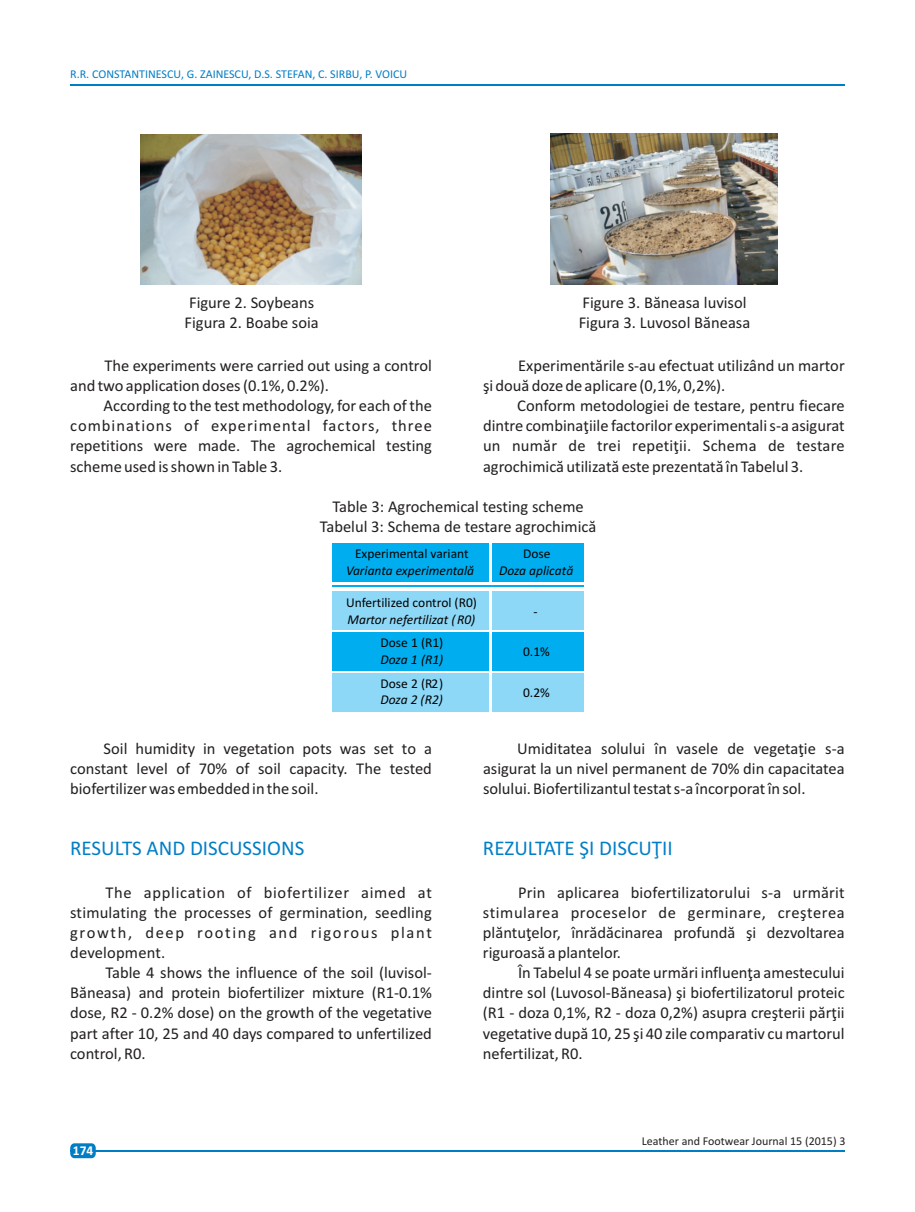
<style>
.page{position:relative;width:915px;height:1212px;background:#fff}
.page>*{position:absolute;margin:0;border:0;box-sizing:border-box;transform-origin:0 0}
.t1{font:21px "Calibri";color:#007ec5}
.t2{font:16.5px/20.1px "Calibri";color:#231f20;text-align:justify}
.t3{font:13.5px "Calibri";color:#010202}
.t4{font:italic 13.5px "Calibri";color:#010202}
.t5{font:700 13.5px "Calibri";color:#fff}
.t6{font:12px "Calibri";color:#007ec5}
.t7{font:12px "Calibri";color:#231f20}
</style>
<div class="page">
<div style="left:332px;top:591px;width:251px;height:38px;background:#8dd7f7"></div>
<div style="left:332px;top:673px;width:251px;height:38px;background:#8dd7f7"></div>
<div style="left:332px;top:543px;width:251px;height:38px;background:#00aeef"></div>
<div style="left:332px;top:632px;width:251px;height:38px;background:#00aeef"></div>
<hr style="left:489px;top:540px;width:2px;height:174px;background:#fff">
<hr style="left:332px;top:585px;width:251px;height:2px;background:#00aeef">
<hr style="left:70px;top:84px;width:774px;height:1px;background:#007ec5">
<hr style="left:70px;top:1150px;width:774px;height:1px;background:#007ec5">
<div style="left:70px;top:1143px;width:26px;height:15px;background:#007ec5;border-radius:4px"></div>
<img style="left:140px;top:134px;width:221px;height:150px">
<img style="left:550px;top:134px;width:227px;height:151px">
<p class="t6" style="left:70px;top:69px;width:338px">R.R. CONSTANTINESCU, G. ZAINESCU, D.S. STEFAN, C. SIRBU, P. VOICU</p>
<p class="t2" style="left:184px;top:293px;width:136px">Figure 2. Soybeans<br>Figura 2. Boabe soia</p>
<p class="t2" style="left:578px;top:293px;width:173px">Figure 3. Bãneasa luvisol<br>Figura 3. Luvosol Bãneasa</p>
<p class="t2" style="left:70px;top:357px;width:363px;text-indent:34px">The experiments were carried out using a control and two application doses (0.1%, 0.2%).</p>
<p class="t2" style="left:70px;top:397px;width:363px;text-indent:33px">According to the test methodology, for each of the combinations of experimental factors, three repetitions were made. The agrochemical testing scheme used is shown in Table 3.</p>
<p class="t2" style="left:483px;top:357px;width:363px;text-indent:35px">Experimentãrile s-au efectuat utilizând un martor ºi douã doze de aplicare (0,1%, 0,2%).</p>
<p class="t2" style="left:483px;top:397px;width:363px;text-indent:34px">Conform metodologiei de testare, pentru fiecare dintre combinaþiile factorilor experimentali s-a asigurat un numãr de trei repetiþii. Schema de testare agrochimicã utilizatã este prezentatã în Tabelul 3.</p>
<p class="t2" style="left:319px;top:498px;width:278px;text-align:center">Table 3: Agrochemical testing scheme<br>Tabelul 3: Schema de testare agrochimicã</p>
<p class="t3" style="left:355px;top:548px;width:115px">Experimental variant</p>
<p class="t4" style="left:346px;top:564px;width:130px">Varianta experimentalã</p>
<p class="t3" style="left:346px;top:597px;width:132px">Unfertilized control (R0)</p>
<p class="t4" style="left:347px;top:613px;width:129px">Martor nefertilizat (R0)</p>
<p class="t3" style="left:380px;top:637px;width:64px">Dose 1 (R1)</p>
<p class="t4" style="left:380px;top:654px;width:64px">Doza 1 (R1)</p>
<p class="t3" style="left:380px;top:677px;width:64px">Dose 2 (R2)</p>
<p class="t4" style="left:380px;top:694px;width:64px">Doza 2 (R2)</p>
<p class="t3" style="left:523px;top:548px;width:29px">Dose</p>
<p class="t4" style="left:499px;top:564px;width:76px">Doza aplicatã</p>
<p class="t3" style="left:533px;top:606px;width:6px">-</p>
<p class="t3" style="left:523px;top:646px;width:28px">0.1%</p>
<p class="t3" style="left:523px;top:686px;width:28px">0.2%</p>
<p class="t2" style="left:70px;top:739px;width:363px;text-indent:33px">Soil humidity in vegetation pots was set to a constant level of 70% of soil capacity. The tested biofertilizer was embedded in the soil.</p>
<p class="t2" style="left:483px;top:739px;width:363px;text-indent:34px">Umiditatea solului în vasele de vegetaþie s-a asigurat la un nivel permanent de 70% din capacitatea solului. Biofertilizantul testat s-a încorporat în sol.</p>
<p class="t1" style="left:70px;top:839px;width:236px">RESULTS AND DISCUSSIONS</p>
<p class="t1" style="left:483px;top:839px;width:191px">REZULTATE ªI DISCUÞII</p>
<p class="t2" style="left:70px;top:883px;width:363px;text-indent:35px">The application of biofertilizer aimed at stimulating the processes of germination, seedling growth, deep rooting and rigorous plant development.</p>
<p class="t2" style="left:70px;top:964px;width:363px;text-indent:35px">Table 4 shows the influence of the soil (luvisol-Bãneasa) and protein biofertilizer mixture (R1-0.1% dose, R2 - 0.2% dose) on the growth of the vegetative part after 10, 25 and 40 days compared to unfertilized control, R0.</p>
<p class="t2" style="left:483px;top:883px;width:363px;text-indent:35px">Prin aplicarea biofertilizatorului s-a urmãrit stimularea proceselor de germinare, creºterea plãntuþelor, înrãdãcinarea profundã ºi dezvoltarea riguroasã a plantelor.</p>
<p class="t2" style="left:483px;top:964px;width:363px;text-indent:35px">În Tabelul 4 se poate urmãri influenþa amestecului dintre sol (Luvosol-Bãneasa) ºi biofertilizatorul proteic (R1 - doza 0,1%, R2 - doza 0,2%) asupra creºterii pãrþii vegetative dupã 10, 25 ºi 40 zile comparativ cu martorul nefertilizat, R0.</p>
<p class="t5" style="left:73px;top:1145px;width:22px">174</p>
<p class="t7" style="left:641px;top:1136px;width:205px">Leather and Footwear Journal 15 (2015) 3</p>
</div>
